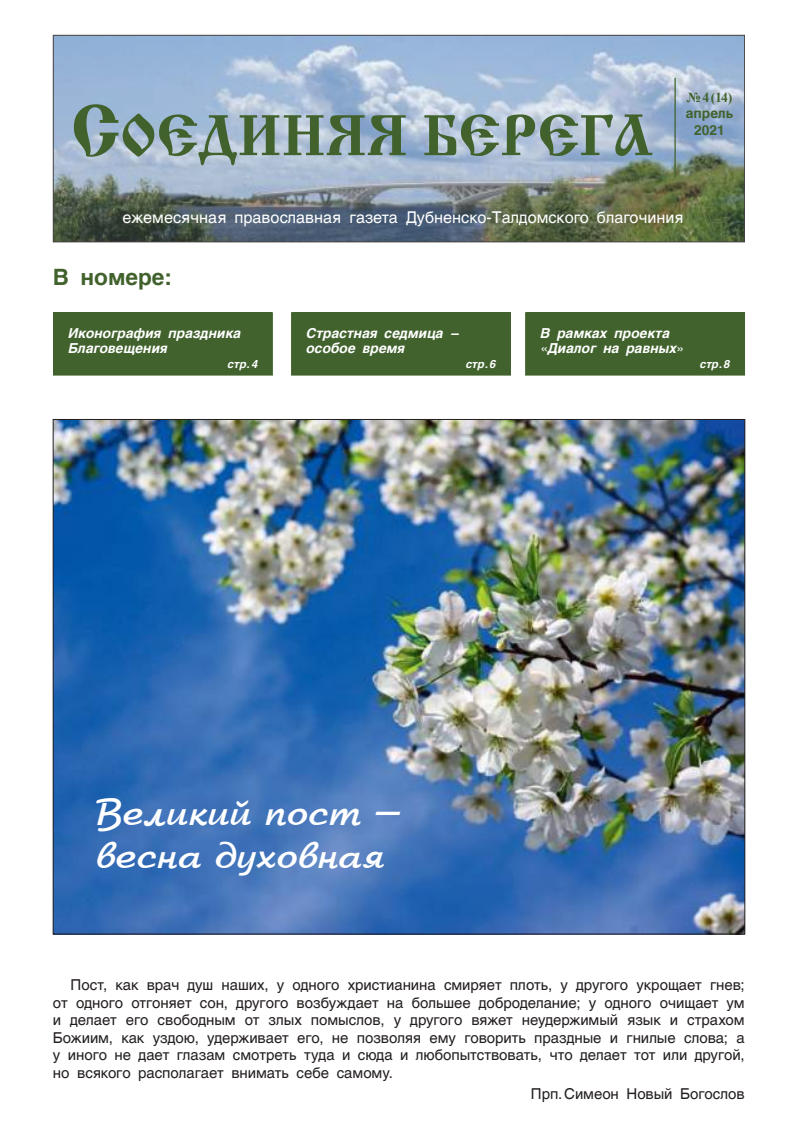
<style>
.page{position:relative;width:798px;height:1134px;background:#fff}
.page>*{position:absolute;margin:0;border:0;box-sizing:border-box;transform-origin:0 0}
.t1{font:60px "Cyrillic Old";color:#41622d}
.t2{font:700 37.5px/42.5px "Arbat";letter-spacing:.005em;color:#fff}
.t3{font:700 22.5px "AG Helvetica Cyr";color:#41622d}
.t4{font:16.25px "AG Helvetica Cyr Roman";color:#fff}
.t5{font:15px/17.5px "AG Helvetica Cyr Roman";letter-spacing:-.005em;color:#241f1f;text-align:justify}
.t6{font:italic 700 13.75px/15px "AG Helvetica Cyr";letter-spacing:.005em;color:#fff}
.t7{font:700 13.75px/16.5px "AG Helvetica Cyr";color:#41622d;text-align:center}
.t8{font:700 13.75px "Times New Roman";color:#41622d}
.t9{font:italic 700 11.25px "AG Helvetica Cyr";color:#fff}
.s1{font-size:75px}
.s2{font-family:"AG Helvetica Cyr Roman";font-weight:400;font-style:normal}
</style>
<div class="page">
<img style="left:55px;top:37px;width:687px;height:203px">
<div style="left:53px;top:35px;width:691px;height:207px;border:1px solid #241f1f"></div>
<hr style="left:674px;top:78px;width:1px;height:100px;background:#41622d">
<div style="left:54px;top:313px;width:218px;height:62px;background:#41622d"></div>
<div style="left:53px;top:312px;width:220px;height:64px;border:1px solid #41622d"></div>
<div style="left:291px;top:313px;width:219px;height:62px;background:#41622d"></div>
<div style="left:291px;top:312px;width:219px;height:64px;border:1px solid #41622d"></div>
<div style="left:525px;top:313px;width:219px;height:62px;background:#41622d"></div>
<div style="left:525px;top:312px;width:219px;height:64px;border:1px solid #41622d"></div>
<img style="left:55px;top:421px;width:687px;height:511px">
<h1 class="t1" style="left:71px;top:103px;width:583px"><span class="s1">С</span>ОЕДИНЯЯ БЕРЕГА</h1>
<p class="t8" style="left:686px;top:88px;width:47px">№ 4 (14)</p>
<p class="t7" style="left:685px;top:105px;width:49px">апрель<br>2021</p>
<p class="t4" style="left:122px;top:208px;width:562px">ежемесячная православная газета Дубненско-Талдомского благочиния</p>
<h3 class="t3" style="left:53px;top:265px;width:120px">В номере:</h3>
<p class="t6" style="left:68px;top:325px;width:174px">Иконография праздника<br>Благовещения</p>
<p class="t9" style="left:228px;top:357px;width:31px">стр.4</p>
<p class="t6" style="left:306px;top:325px;width:153px">Страстная седмица – особое время</p>
<p class="t9" style="left:466px;top:357px;width:31px">стр.6</p>
<p class="t6" style="left:540px;top:325px;width:145px">В рамках проекта <span class="s2">«</span>Диалог на равных<span class="s2">»</span></p>
<p class="t9" style="left:699px;top:357px;width:31px">стр.8</p>
<h2 class="t2" style="left:97px;top:792px;width:306px">Великий пост – весна духовная</h2>
<p class="t5" style="left:53px;top:976px;width:693px;text-indent:18px">Пост, как врач душ наших, у одного христианина смиряет плоть, у другого укрощает гнев; от одного отгоняет сон, другого возбуждает на большее доброделание; у одного очищает ум и делает его свободным от злых помыслов, у другого вяжет неудержимый язык и страхом Божиим, как уздою, удерживает его, не позволяя ему говорить праздные и гнилые слова; а у иного не дает глазам смотреть туда и сюда и любопытствовать, что делает тот или другой, но всякого располагает внимать себе самому.</p>
<p class="t5" style="left:530px;top:1085px;width:215px">Прп.Симеон Новый Богослов</p>
</div>
